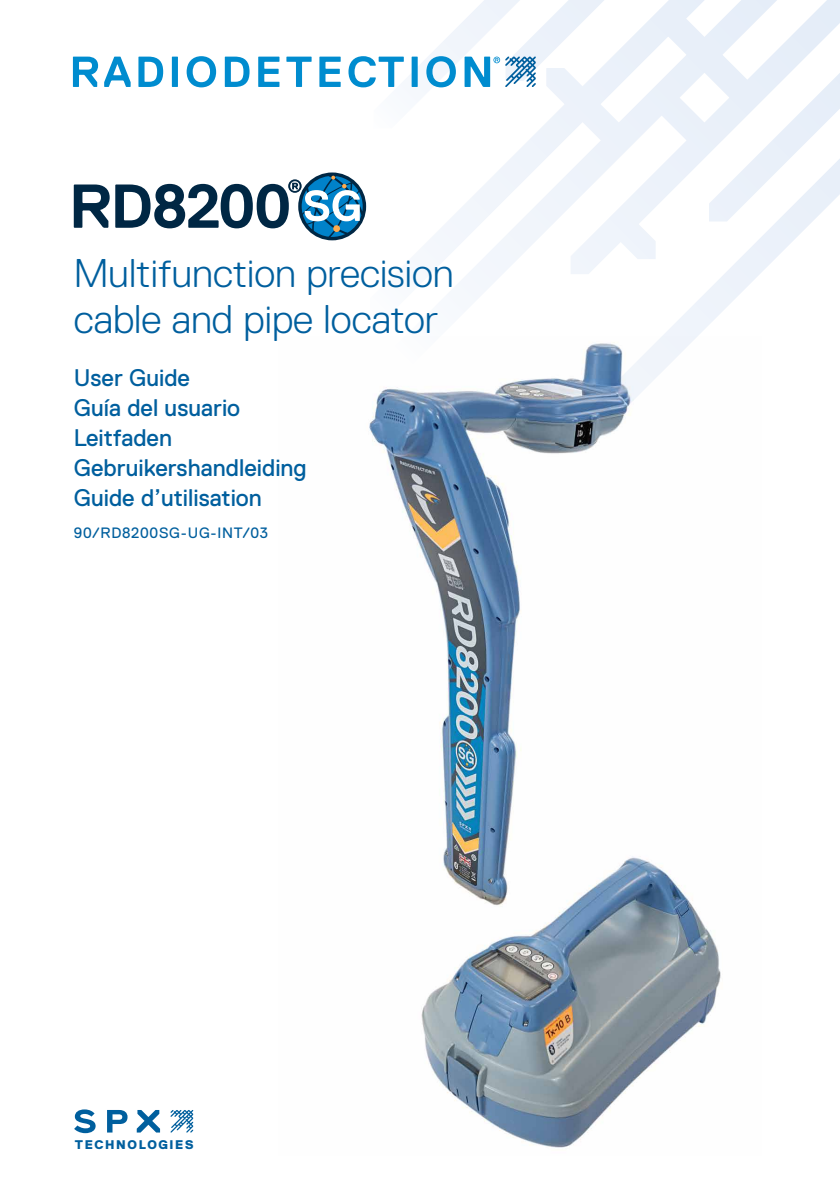
<style>
.page{position:relative;width:840px;height:1191px;background:#fff}
.page>*{position:absolute;margin:0;border:0;box-sizing:border-box;transform-origin:0 0}
.t1{font:300 40px/46px "Replica Std";color:#005f9e}
.t2{font:24px/30px "Replica Std";color:#005f9e}
.t3{font:15px "Replica Std";letter-spacing:.05em;color:#005f9e}
.t4{font:800 12.6px "Replica Std";letter-spacing:.13em;color:#005f9e}
</style>
<div class="page">
<svg style="left:663px;top:259px;width:112px;height:77px"></svg>
<svg style="left:433px;top:259px;width:271px;height:57px"></svg>
<svg style="left:74px;top:1109px;width:22px;height:24px"></svg>
<svg style="left:107px;top:1110px;width:20px;height:22px"></svg>
<svg style="left:137px;top:1110px;width:23px;height:22px"></svg>
<svg style="left:170px;top:1110px;width:23px;height:22px"></svg>
<img style="left:369px;top:336px;width:352px;height:812px">
<svg style="left:73px;top:0;width:766px;height:259px"></svg>
<h1 class="t1" style="left:74px;top:251px;width:381px">Multifunction precision cable and pipe locator</h1>
<p class="t2" style="left:74px;top:363px;width:234px">User Guide<br>Guía del usuario<br>Leitfaden<br>Gebruikershandleiding<br>Guide d’utilisation</p>
<p class="t3" style="left:74px;top:524px;width:196px">90/RD8200SG-UG-INT/03</p>
<p class="t4" style="left:75px;top:1137px;width:120px">TECHNOLOGIES</p>
</div>
